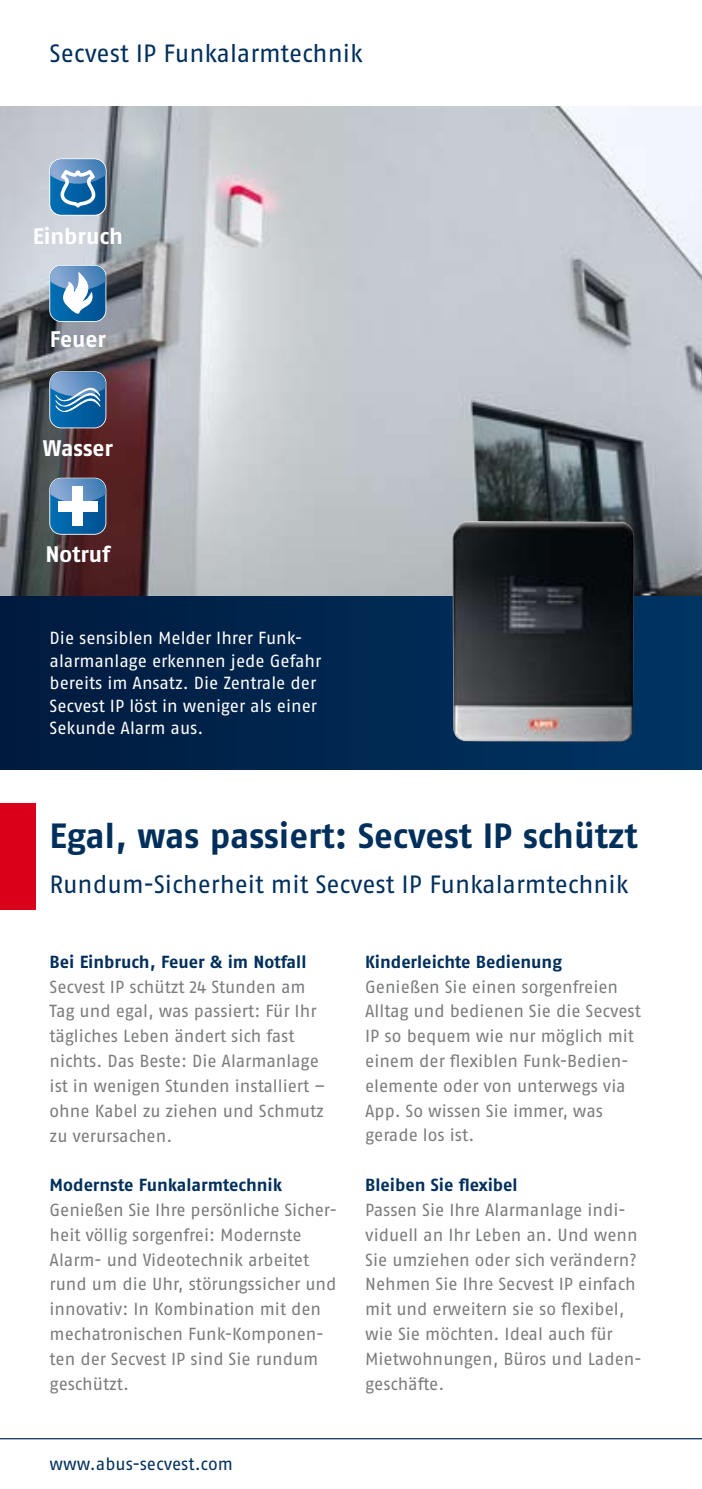
<style>
.page{position:relative;width:702px;height:1489px;background:#fff}
.page>*{position:absolute;margin:0;border:0;box-sizing:border-box;transform-origin:0 0}
.t1{font:700 35px "ABUS Fago Pro";color:#002f5c}
.t2{font:25px "ABUS Fago Pro";letter-spacing:-.005em;color:#002f5c}
.t3{font:700 22.5px "ABUS Fago Pro";letter-spacing:-.005em;color:#fff}
.t4{font:17.5px/24.8px "ABUS Fago Pro";letter-spacing:-.005em;color:#7b7c7e}
.t5{font:17.5px/22.5px "ABUS Fago Pro";color:#fff}
.t6{font:700 17.5px "ABUS Fago Pro";color:#002f5c}
.t7{font:17.5px "ABUS Fago Pro";color:#002f5c}
</style>
<div class="page">
<hr style="left:0;top:1437px;width:702px;height:2px;background:#002f5c">
<div style="left:0;top:595px;width:702px;height:174px;background:linear-gradient(to right,#001a3d,#003464)"></div>
<div style="left:0;top:803px;width:35px;height:107px;background:#da001a"></div>
<img style="left:0;top:106px;width:702px;height:489px">
<img style="left:452px;top:521px;width:182px;height:221px">
<svg style="left:49px;top:159px;width:57px;height:57px;background:#538fbe"></svg>
<svg style="left:49px;top:265px;width:57px;height:57px"></svg>
<svg style="left:49px;top:477px;width:57px;height:57px;background:#3b7aae"></svg>
<div style="left:72px;top:486px;width:11px;height:40px;background:#fff"></div>
<div style="left:58px;top:501px;width:39px;height:10px;background:#fff"></div>
<svg style="left:49px;top:371px;width:57px;height:57px;background:#4583b5"></svg>
<h2 class="t2" style="left:50px;top:38px;width:315px">Secvest IP Funkalarmtechnik</h2>
<p class="t3" style="left:33px;top:222px;width:91px">Einbruch</p>
<p class="t3" style="left:50px;top:325px;width:58px">Feuer</p>
<p class="t3" style="left:43px;top:434px;width:72px">Wasser</p>
<p class="t3" style="left:45px;top:540px;width:66px">Notruf</p>
<p class="t5" style="left:50px;top:627px;width:273px">Die sensiblen Melder Ihrer Funk&shy;alarmanlage erkennen jede Gefahr bereits im Ansatz. Die Zentrale der<br>Secvest IP löst in weniger als einer<br>Sekunde Alarm aus.</p>
<h1 class="t1" style="left:50px;top:815px;width:589px">Egal, was passiert: Secvest IP schützt</h1>
<h2 class="t2" style="left:50px;top:869px;width:580px">Rundum-Sicherheit mit Secvest IP Funkalarmtechnik</h2>
<p class="t6" style="left:50px;top:951px;width:258px">Bei Einbruch, Feuer &amp; im Notfall</p>
<p class="t4" style="left:50px;top:974px;width:278px">Secvest IP schützt 24 Stunden am<br>Tag und egal, was passiert: Für Ihr tägliches Leben ändert sich fast nichts. Das Beste: Die Alarmanlage ist in wenigen Stunden installiert – ohne Kabel zu ziehen und Schmutz zu verursachen.</p>
<p class="t6" style="left:50px;top:1174px;width:234px">Modernste Funkalarmtechnik</p>
<p class="t4" style="left:50px;top:1197px;width:288px">Genießen Sie Ihre persönliche Sicher&shy;heit völlig sorgenfrei: Modernste<br>Alarm- und Videotechnik arbeitet rund um die Uhr, störungssicher und innovativ: In Kombination mit den mechatronischen Funk-Komponen&shy;ten der Secvest IP sind Sie rundum geschützt.</p>
<p class="t7" style="left:50px;top:1453px;width:185px">www.abus-secvest.com</p>
<p class="t6" style="left:365px;top:951px;width:198px">Kinderleichte Bedienung</p>
<p class="t4" style="left:365px;top:974px;width:277px">Genießen Sie einen sorgenfreien<br>Alltag und bedienen Sie die Secvest<br>IP so bequem wie nur möglich mit einem der flexiblen Funk-Bedien&shy;elemente oder von unterwegs via<br>App. So wissen Sie immer, was gerade los ist.</p>
<p class="t6" style="left:365px;top:1174px;width:154px">Bleiben Sie flexibel</p>
<p class="t4" style="left:365px;top:1197px;width:278px">Passen Sie Ihre Alarmanlage indi&shy;viduell an Ihr Leben an. Und wenn<br>Sie umziehen oder sich verändern?<br>Nehmen Sie Ihre Secvest IP einfach mit und erweitern sie so flexibel, wie Sie möchten. Ideal auch für<br>Mietwohnungen, Büros und Laden&shy;geschäfte.</p>
</div>
